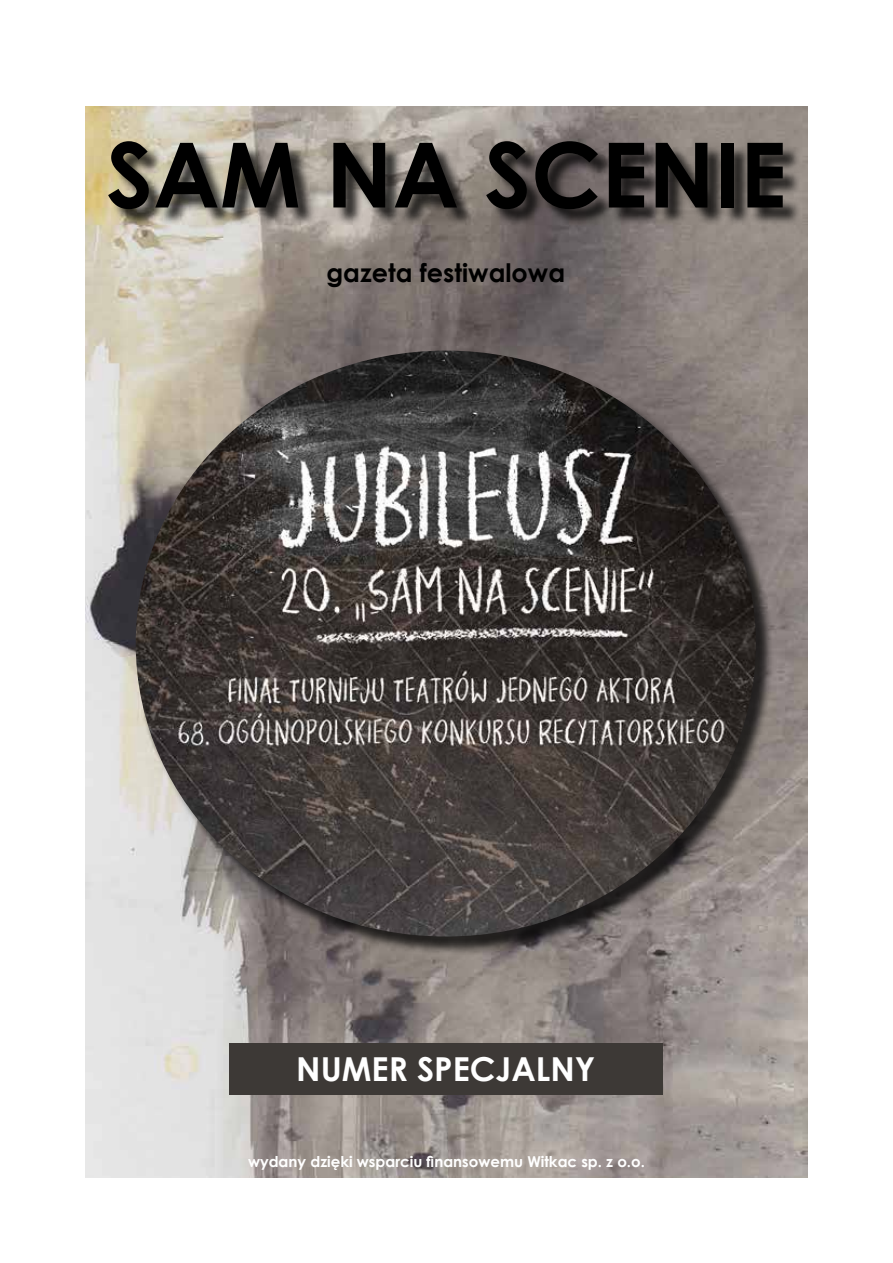
<style>
.page{position:relative;width:893px;height:1263px;background:#fff}
.page>*{position:absolute;margin:0;border:0;box-sizing:border-box;transform-origin:0 0}
.t1{font:700 90px "Century Gothic";color:#000}
.t2{font:700 33px "Century Gothic";color:#fff}
.t3{font:700 25.5px "Century Gothic";color:#000}
.t4{font:700 15px "Century Gothic";color:#fff}
</style>
<div class="page">
<img style="left:85px;top:106px;width:723px;height:1072px">
<div style="left:138px;top:353px;width:636px;height:602px;background:#000;opacity:.75"></div>
<img style="left:136px;top:351px;width:620px;height:585px">
<div style="left:112px;top:144px;width:689px;height:84px;background:#000;opacity:.75"></div>
<div style="left:229px;top:1043px;width:433px;height:51px;background:#3d3936"></div>
<h1 class="t1" style="left:106px;top:106px;width:682px">SAM NA SCENIE</h1>
<h3 class="t3" style="left:326px;top:253px;width:240px">gazeta festiwalowa</h3>
<h2 class="t2" style="left:296px;top:1044px;width:300px">NUMER SPECJALNY</h2>
<p class="t4" style="left:248px;top:1150px;width:398px">wydany dzięki wsparciu finansowemu Witkac sp. z o.o.</p>
</div>
